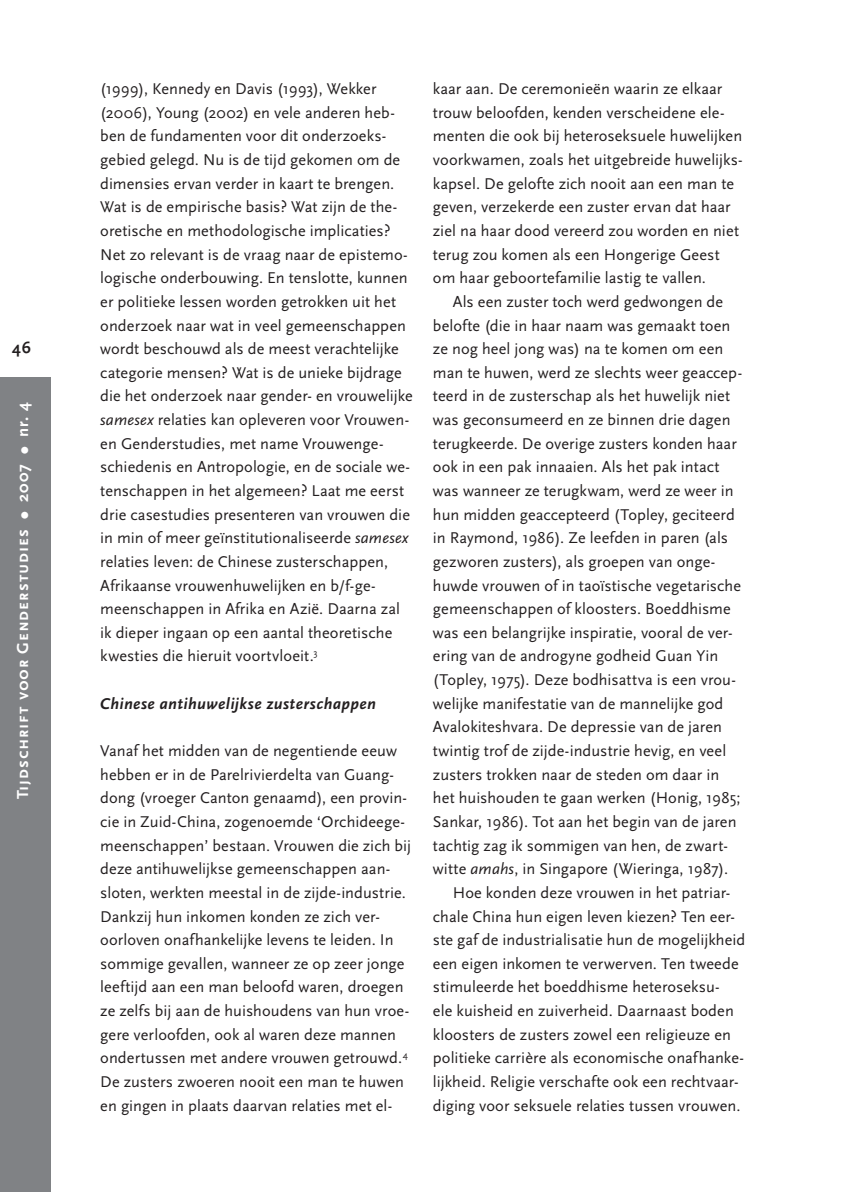
<style>
.page{position:relative;width:844px;height:1192px;background:#fff}
.page>*{position:absolute;margin:0;border:0;box-sizing:border-box;transform-origin:0 0}
.t1{font:700 16.62px "Scala Sans Caps";letter-spacing:.05em;color:#fff}
.t2{font:700 16.62px "Scala Sans";color:#231f20}
.t3{font:16.28px/23.6px "Scala Sans";letter-spacing:.005em;color:#231f20}
.t4{font:italic 700 16.28px "Scala Sans";letter-spacing:.025em;color:#231f20}
.s1{font-family:"Scala Sans"}
.s2{font-style:italic}
</style>
<div class="page">
<div style="left:0;top:378px;width:51px;height:813px;background:#808285"></div>
<p class="t2" style="left:12px;top:338px;width:20px">46</p>
<p class="t1" style="left:13px;top:799px;width:398px;rotate:-90deg">Tijdschrift voor Genderstudies ● <span class="s1">2007</span> ● <span class="s1">nr. 4</span></p>
<p class="t3" style="left:100px;top:77px;width:314px">(1999), Kennedy en Davis (1993), Wekker (2006), Young (2002) en vele anderen heb&shy;ben de fundamenten voor dit onderzoeks&shy;gebied gelegd. Nu is de tijd gekomen om de dimensies ervan verder in kaart te brengen.<br>Wat is de empirische basis? Wat zijn de the&shy;oretische en methodologische implicaties?<br>Net zo relevant is de vraag naar de epistemo&shy;logische onderbouwing. En tenslotte, kunnen er politieke lessen worden getrokken uit het onderzoek naar wat in veel gemeenschappen wordt beschouwd als de meest verachtelijke categorie mensen? Wat is de unieke bijdrage die het onderzoek naar gender- en vrouwelijke <span class="s2">samesex</span> relaties kan opleveren voor Vrouwen&shy;en Genderstudies, met name Vrouwenge&shy;schiedenis en Antropologie, en de sociale we&shy;tenschappen in het algemeen? Laat me eerst drie casestudies presenteren van vrouwen die in min of meer geïnstitutionaliseerde <span class="s2">samesex </span>relaties leven: de Chinese zusterschappen, Afrikaanse vrouwenhuwelijken en b/f-ge&shy;meenschappen in Afrika en Azië. Daarna zal ik dieper ingaan op een aantal theoretische kwesties die hieruit voortvloeit.<sup>3</sup></p>
<p class="t4" style="left:100px;top:694px;width:277px">Chinese antihuwelijkse zusterschappen</p>
<p class="t3" style="left:100px;top:739px;width:312px">Vanaf het midden van de negentiende eeuw hebben er in de Parelrivierdelta van Guang&shy;dong (vroeger Canton genaamd), een provin&shy;cie in Zuid-China, zogenoemde ‘Orchideege&shy;meenschappen’ bestaan. Vrouwen die zich bij deze antihuwelijkse gemeenschappen aan&shy;sloten, werkten meestal in de zijde-industrie.<br>Dankzij hun inkomen konden ze zich ver&shy;oorloven onafhankelijke levens te leiden. In sommige gevallen, wanneer ze op zeer jonge leeftijd aan een man beloofd waren, droegen ze zelfs bij aan de huishoudens van hun vroe&shy;gere verloofden, ook al waren deze mannen ondertussen met andere vrouwen getrouwd.<sup>4<br></sup>De zusters zwoeren nooit een man te huwen en gingen in plaats daarvan relaties met el-</p>
<p class="t3" style="left:433px;top:77px;width:311px">kaar aan. De ceremonieën waarin ze elkaar trouw beloofden, kenden verscheidene ele&shy;menten die ook bij heteroseksuele huwelijken voorkwamen, zoals het uitgebreide huwelijks&shy;kapsel. De gelofte zich nooit aan een man te geven, verzekerde een zuster ervan dat haar ziel na haar dood vereerd zou worden en niet terug zou komen als een Hongerige Geest om haar geboortefamilie lastig te vallen.</p>
<p class="t3" style="left:452px;top:290px;width:272px">Als een zuster toch werd gedwongen de</p>
<p class="t3" style="left:433px;top:313px;width:299px">belofte (die in haar naam was gemaakt toen</p>
<p class="t3" style="left:433px;top:337px;width:292px">ze nog heel jong was) na te komen om een</p>
<p class="t3" style="left:433px;top:361px;width:311px">man te huwen, werd ze slechts weer geaccep-</p>
<p class="t3" style="left:433px;top:384px;width:299px">teerd in de zusterschap als het huwelijk niet</p>
<p class="t3" style="left:433px;top:408px;width:299px">was geconsumeerd en ze binnen drie dagen</p>
<p class="t3" style="left:433px;top:432px;width:305px">terugkeerde. De overige zusters konden haar</p>
<p class="t3" style="left:433px;top:455px;width:288px">ook in een pak innaaien. Als het pak intact</p>
<p class="t3" style="left:433px;top:479px;width:302px">was wanneer ze terugkwam, werd ze weer in</p>
<p class="t3" style="left:433px;top:502px;width:303px">hun midden geaccepteerd (Topley, geciteerd</p>
<p class="t3" style="left:433px;top:526px;width:296px">in Raymond, 1986). Ze leefden in paren (als</p>
<p class="t3" style="left:433px;top:550px;width:284px">gezworen zusters), als groepen van onge-</p>
<p class="t3" style="left:433px;top:573px;width:309px">huwde vrouwen of in taoïstische vegetarische</p>
<p class="t3" style="left:433px;top:597px;width:299px">gemeenschappen of kloosters. Boeddhisme</p>
<p class="t3" style="left:433px;top:621px;width:301px">was een belangrijke inspiratie, vooral de ver-</p>
<p class="t3" style="left:433px;top:644px;width:287px">ering van de androgyne godheid Guan Yin</p>
<p class="t3" style="left:433px;top:668px;width:304px">(Topley, 1975). Deze bodhisattva is een vrou-</p>
<p class="t3" style="left:433px;top:691px;width:292px">welijke manifestatie van de mannelijke god</p>
<p class="t3" style="left:433px;top:715px;width:290px">Avalokiteshvara. De depressie van de jaren</p>
<p class="t3" style="left:433px;top:739px;width:295px">twintig trof de zijde-industrie hevig, en veel</p>
<p class="t3" style="left:433px;top:762px;width:288px">zusters trokken naar de steden om daar in</p>
<p class="t3" style="left:433px;top:786px;width:309px">het huishouden te gaan werken (Honig, 1985;</p>
<p class="t3" style="left:433px;top:810px;width:305px">Sankar, 1986). Tot aan het begin van de jaren</p>
<p class="t3" style="left:433px;top:833px;width:295px">tachtig zag ik sommigen van hen, de zwart-</p>
<p class="t3" style="left:433px;top:857px;width:296px">witte <span class="s2">amahs</span>, in Singapore (Wieringa, 1987).</p>
<p class="t3" style="left:452px;top:880px;width:279px">Hoe konden deze vrouwen in het patriar-</p>
<p class="t3" style="left:433px;top:904px;width:303px">chale China hun eigen leven kiezen? Ten eer-</p>
<p class="t3" style="left:433px;top:928px;width:314px">ste gaf de industrialisatie hun de mogelijkheid</p>
<p class="t3" style="left:433px;top:951px;width:307px">een eigen inkomen te verwerven. Ten tweede</p>
<p class="t3" style="left:433px;top:975px;width:288px">stimuleerde het boeddhisme heteroseksu-</p>
<p class="t3" style="left:433px;top:999px;width:302px">ele kuisheid en zuiverheid. Daarnaast boden</p>
<p class="t3" style="left:433px;top:1022px;width:299px">kloosters de zusters zowel een religieuze en</p>
<p class="t3" style="left:433px;top:1046px;width:312px">politieke carrière als economische onafhanke-</p>
<p class="t3" style="left:433px;top:1069px;width:307px">lijkheid. Religie verschafte ook een rechtvaar-</p>
<p class="t3" style="left:433px;top:1093px;width:309px">diging voor seksuele relaties tussen vrouwen.</p>
</div>
